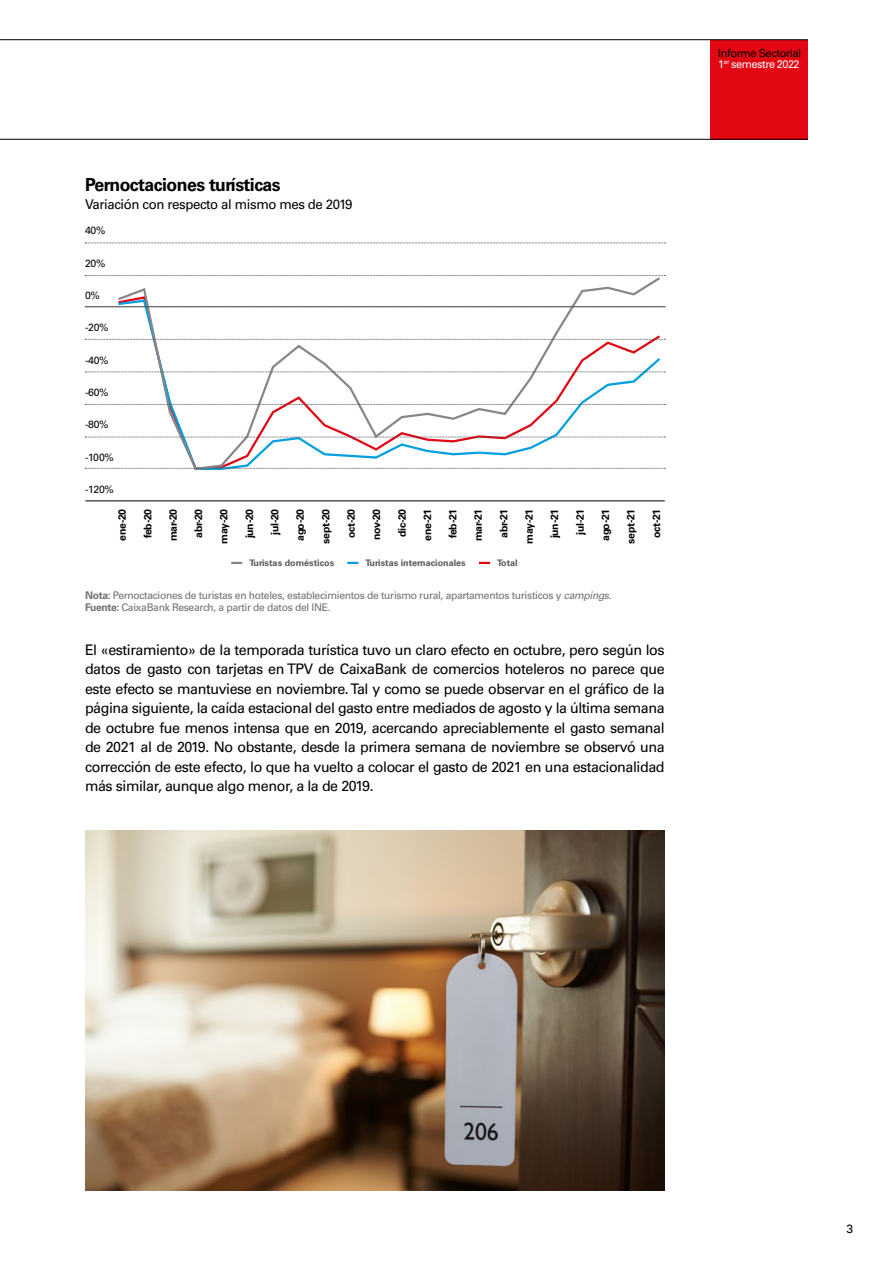
<style>
.page{position:relative;width:893px;height:1263px;background:#fff}
.page>*{position:absolute;margin:0;border:0;box-sizing:border-box;transform-origin:0 0}
.t1{font:700 18px "Univers LT Std";letter-spacing:-.03em;color:#000}
.t2{font:14.55px/19.5px "Univers LT Std";letter-spacing:-.03em;color:#000;text-align:justify}
.t3{font:13.5px "Univers LT Std";letter-spacing:-.03em;color:#000}
.t4{font:12px "Univers LT Std";color:#000}
.t5{font:11.1px/11.4px "Univers LT Std";letter-spacing:-.04em;color:#000}
.t6{font:10.5px/12px "Univers LT Std";letter-spacing:-.03em;color:#706f6f}
.t7{font:700 10.5px "Univers LT Std";letter-spacing:-.03em;color:#000}
.t8{font:10.5px "Univers LT Std";letter-spacing:-.03em;color:#000}
.t9{font:700 9px "Univers LT Std";color:#575756}
.s1{font-weight:700}
.s2{font-style:italic}
.s3{color:#fff}
</style>
<div class="page">
<div style="left:710px;top:40px;width:98px;height:100px;background:#e30613"></div>
<hr style="left:0;top:139px;width:808px;height:1px;background:#000">
<hr style="left:0;top:39px;width:808px;height:1px;background:#000">
<img style="left:86px;top:831px;width:579px;height:360px">
<svg style="left:479px;top:562px;width:11px;height:2px"></svg>
<svg style="left:231px;top:562px;width:11px;height:2px"></svg>
<svg style="left:347px;top:562px;width:11px;height:2px"></svg>
<svg style="left:116px;top:277px;width:547px;height:193px"></svg>
<hr style="left:86px;top:500px;width:578px;height:1px;background:#000">
<svg style="left:85px;top:468px;width:580px;height:1px"></svg>
<svg style="left:85px;top:437px;width:580px;height:1px"></svg>
<svg style="left:85px;top:404px;width:580px;height:1px"></svg>
<svg style="left:85px;top:372px;width:580px;height:1px"></svg>
<svg style="left:85px;top:339px;width:580px;height:1px"></svg>
<svg style="left:85px;top:275px;width:580px;height:1px"></svg>
<svg style="left:85px;top:243px;width:580px;height:1px"></svg>
<hr style="left:85px;top:306px;width:579px;height:1px;background:#575756">
<p class="t1" style="left:85px;top:174px;width:197px">Pernoctaciones turísticas</p>
<p class="t3" style="left:85px;top:196px;width:269px">Variación con respecto al mismo mes de 2019</p>
<p class="t8" style="left:85px;top:224px;width:22px">40%</p>
<p class="t8" style="left:85px;top:257px;width:22px">20%</p>
<p class="t8" style="left:85px;top:289px;width:16px">0%</p>
<p class="t8" style="left:85px;top:321px;width:25px">-20%</p>
<p class="t8" style="left:85px;top:354px;width:25px">-40%</p>
<p class="t8" style="left:85px;top:386px;width:25px">-60%</p>
<p class="t8" style="left:85px;top:418px;width:25px">-80%</p>
<p class="t8" style="left:85px;top:451px;width:30px">-100%</p>
<p class="t8" style="left:85px;top:483px;width:30px">-120%</p>
<p class="t7" style="left:116px;top:541px;width:33px;rotate:-90deg">ene-20</p>
<p class="t7" style="left:141px;top:538px;width:30px;rotate:-90deg">feb-20</p>
<p class="t7" style="left:167px;top:541px;width:34px;rotate:-90deg">mar-20</p>
<p class="t7" style="left:192px;top:538px;width:30px;rotate:-90deg">abr-20</p>
<p class="t7" style="left:218px;top:544px;width:36px;rotate:-90deg">may-20</p>
<p class="t7" style="left:243px;top:538px;width:31px;rotate:-90deg">jun-20</p>
<p class="t7" style="left:269px;top:535px;width:27px;rotate:-90deg">jul-20</p>
<p class="t7" style="left:294px;top:541px;width:34px;rotate:-90deg">ago-20</p>
<p class="t7" style="left:319px;top:544px;width:36px;rotate:-90deg">sept-20</p>
<p class="t7" style="left:345px;top:538px;width:31px;rotate:-90deg">oct-20</p>
<p class="t7" style="left:370px;top:540px;width:33px;rotate:-90deg">nov-20</p>
<p class="t7" style="left:396px;top:537px;width:30px;rotate:-90deg">dic-20</p>
<p class="t7" style="left:421px;top:541px;width:33px;rotate:-90deg">ene-21</p>
<p class="t7" style="left:447px;top:538px;width:30px;rotate:-90deg">feb-21</p>
<p class="t7" style="left:472px;top:541px;width:34px;rotate:-90deg">mar-21</p>
<p class="t7" style="left:498px;top:538px;width:30px;rotate:-90deg">abr-21</p>
<p class="t7" style="left:523px;top:544px;width:36px;rotate:-90deg">may-21</p>
<p class="t7" style="left:548px;top:538px;width:31px;rotate:-90deg">jun-21</p>
<p class="t7" style="left:574px;top:535px;width:27px;rotate:-90deg">jul-21</p>
<p class="t7" style="left:599px;top:541px;width:34px;rotate:-90deg">ago-21</p>
<p class="t7" style="left:625px;top:544px;width:36px;rotate:-90deg">sept-21</p>
<p class="t7" style="left:650px;top:538px;width:31px;rotate:-90deg">oct-21</p>
<p class="t9" style="left:249px;top:558px;width:86px">Turistas domésticos</p>
<p class="t9" style="left:365px;top:558px;width:102px">Turistas internacionales</p>
<p class="t9" style="left:497px;top:558px;width:22px">Total</p>
<p class="t6" style="left:85px;top:589px;width:528px"><span class="s1">Nota:</span> Pernoctaciones de turistas en hoteles, establecimientos de turismo rural, apartamentos turísticos y <span class="s2">campings</span>.<br><span class="s1">Fuente:</span> CaixaBank Research, a partir de datos del INE.</p>
<p class="t2" style="left:85px;top:640px;width:581px">El «estiramiento» de la temporada turística tuvo un claro efecto en octubre, pero según los datos de gasto con tarjetas en TPV de CaixaBank de comercios hoteleros no parece que este efecto se mantuviese en noviembre. Tal y como se puede observar en el gráfico de la página siguiente, la caída estacional del gasto entre mediados de agosto y la última semana de octubre fue menos intensa que en 2019, acercando apreciablemente el gasto semanal de 2021 al de 2019. No obstante, desde la primera semana de noviembre se observó una corrección de este efecto, lo que ha vuelto a colocar el gasto de 2021 en una estacionalidad más similar, aunque algo menor, a la de 2019.</p>
<p class="t5" style="left:718px;top:47px;width:85px">Informe Sectorial<br><span class="s3">1</span><sup>er</sup> <span class="s3">semestre 2022</span></p>
<p class="t4" style="left:846px;top:1221px;width:8px">3</p>
</div>
